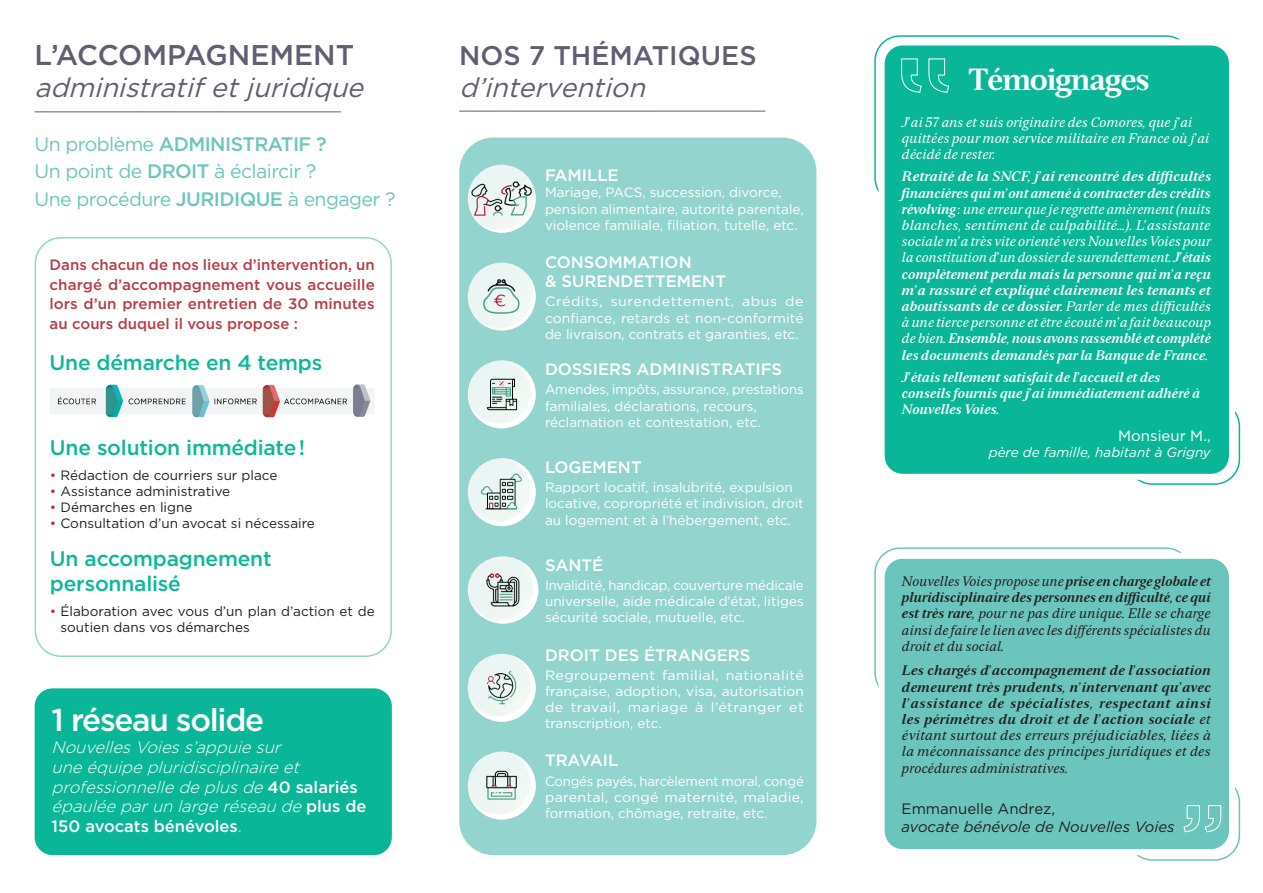
<style>
.page{position:relative;width:1263px;height:893px;background:#fff}
.page>*{position:absolute;margin:0;border:0;box-sizing:border-box;transform-origin:0 0}
.t1{font:500 31.5px "Gotham";letter-spacing:-.04em;color:#fff}
.t2{font:700 30px "Serif 12 Beta";letter-spacing:-.04em;color:#fff}
.t3{font:500 28.5px "Gotham";color:#635d71}
.t4{font:italic 27px "Gotham";color:#635d71}
.t5{font:500 27px "Gotham";color:#635d71}
.t6{font:500 21px/25.2px "Gotham";letter-spacing:-.01em;color:#0bb899}
.t7{font:19.5px "Gotham";letter-spacing:-.03em;color:#6cc6bd}
.t8{font:500 19.5px "Gotham";letter-spacing:-.03em;color:#6cc6bd}
.t9{font:italic 300 16.5px/19.8px "Gotham";color:#fff}
.t10{font:500 16.5px/19.8px "Gotham";color:#fff}
.t11{font:500 15px/19.5px "Gotham";color:#b93d45;text-align:justify}
.t12{font:italic 15px/18px "Gotham";color:#231f20}
.t13{font:15px "Gotham";color:#fff}
.t14{font:italic 700 13.5px/16.2px "Serif 12 Beta";color:#fff;text-align:justify;scale:1.04 1}
.t15{font:13.5px/16.2px "Gotham";color:#fff}
.t16{font:italic 700 13.5px/16.2px "Serif 12 Beta";letter-spacing:.02em;color:#231f20;text-align:justify;scale:1.04 1}
.t17{font:13.5px/16.2px "Gotham";color:#fff;text-align:justify;scale:1.05 1}
.t18{font:italic 13.5px/16.2px "Serif 12 Beta";color:#231f20;text-align:justify}
.t19{font:13.5px/16.2px "Gotham";color:#231f20}
.t20{font:italic 13.5px/16.2px "Serif 12 Beta";color:#fff}
.t21{font:italic 700 13.5px/16.2px "Serif 12 Beta";color:#fff}
.t22{font:italic 13.5px "Gotham";color:#fff}
.s1{font-weight:400}
.s2{font-weight:500}
.s3{color:#e01e2c}
.s4{font-weight:500;font-style:normal}
.s5{font-weight:700}
.s6{font-style:normal}
</style>
<div class="page">
<div style="left:874px;top:35px;width:318px;height:169px;border:2px solid #09b798;border-radius:25px"></div>
<div style="left:1127px;top:401px;width:113px;height:84px;border:2px solid #09b798;border-radius:25px"></div>
<div style="left:1127px;top:777px;width:113px;height:84px;border:2px solid #6bc5bd;border-radius:25px"></div>
<div style="left:874px;top:547px;width:318px;height:151px;border:2px solid #6bc5bd;border-radius:25px"></div>
<div style="left:882px;top:556px;width:350px;height:296px;background:#6bc5bd;border-radius:21px"></div>
<div style="left:879px;top:553px;width:356px;height:302px;border:6px solid #fff;border-radius:21px"></div>
<div style="left:35px;top:688px;width:357px;height:167px;background:#09b798;border-radius:18px"></div>
<div style="left:35px;top:237px;width:357px;height:420px;border:2px solid #94d4cf;border-radius:26px"></div>
<hr style="left:35px;top:111px;width:306px;height:1px;background:#615a6e">
<hr style="left:459px;top:111px;width:306px;height:1px;background:#615a6e">
<div style="left:459px;top:138px;width:357px;height:717px;background:#94d4cf;border-radius:34px"></div>
<img style="left:50px;top:384px;width:324px;height:34px">
<img style="left:468px;top:165px;width:68px;height:68px;border-radius:34px">
<img style="left:468px;top:263px;width:68px;height:68px;border-radius:34px">
<img style="left:468px;top:360px;width:67px;height:68px">
<img style="left:468px;top:458px;width:68px;height:68px;border-radius:34px">
<img style="left:468px;top:556px;width:70px;height:68px">
<img style="left:468px;top:654px;width:68px;height:68px;border-radius:34px">
<img style="left:468px;top:752px;width:68px;height:68px;border-radius:34px">
<div style="left:882px;top:42px;width:350px;height:435px;background:#09b798;border-radius:21px"></div>
<div style="left:879px;top:39px;width:356px;height:441px;border:6px solid #fff;border-radius:21px"></div>
<svg style="left:901px;top:58px;width:49px;height:35px"></svg>
<svg style="left:1183px;top:805px;width:38px;height:28px"></svg>
<p class="t3" style="left:35px;top:36px;width:321px">L’ACCOMPAGNEMENT</p>
<p class="t4" style="left:35px;top:71px;width:339px">administratifetjuridique</p>
<p class="t8" style="left:35px;top:131px;width:293px"><span class="s1">Un problème</span> ADMINISTRATIF ?</p>
<p class="t7" style="left:35px;top:159px;width:283px">Un point de <span class="s2">DROIT</span> à éclaircir ?</p>
<p class="t7" style="left:35px;top:186px;width:362px">Une procédure <span class="s2">JURIDIQUE</span> à engager ?</p>
<p class="t11" style="left:50px;top:255px;width:327px">Dans chacun de nos lieux d’intervention, un chargé d’accompagnement vous accueille lors d’un premier entretien de 30 minutes au cours duquel il vous propose :</p>
<p class="t6" style="left:50px;top:350px;width:274px">Une démarche en 4 temps</p>
<p class="t6" style="left:50px;top:434px;width:257px">Une solution immédiate !</p>
<p class="t19" style="left:50px;top:466px;width:229px"><span class="s3">•</span> Rédaction de courriers sur place</p>
<p class="t19" style="left:50px;top:482px;width:182px"><span class="s3">•</span> Assistance administrative</p>
<p class="t19" style="left:50px;top:499px;width:144px"><span class="s3">•</span> Démarches en ligne</p>
<p class="t19" style="left:50px;top:515px;width:266px"><span class="s3">•</span> Consultation d’un avocat si nécessaire</p>
<p class="t6" style="left:50px;top:546px;width:223px">Un accompagnement personnalisé</p>
<p class="t19" style="left:60px;top:603px;width:316px;text-indent:-11px"><span class="s3">•</span> Élaboration avec vous d’un plan d’action et de soutien dans vos démarches</p>
<p class="t1" style="left:52px;top:699px;width:214px">1 réseau solide</p>
<p class="t9" style="left:52px;top:737px;width:316px">NouvellesVoiess’appuiesur uneéquipepluridisciplinaireet professionnelledeplusde<span class="s4">4 0 s a l a r i é s </span>épauléeparun largeréseau de<span class="s4">p l u s d e<br>150 avocats bénévoles</span>.</p>
<p class="t5" style="left:459px;top:38px;width:299px">NOS 7 THÉMATIQUES</p>
<p class="t4" style="left:459px;top:70px;width:196px">d’intervention</p>
<p class="t10" style="left:545px;top:165px;width:75px">FAMILLE</p>
<p class="t15" style="left:545px;top:184px;width:238px">Mariage, PACS, succession, divorce,</p>
<p class="t15" style="left:545px;top:200px;width:260px">pension alimentaire, autorité parentale,</p>
<p class="t15" style="left:545px;top:217px;width:254px">violence familiale, filiation, tutelle, etc.</p>
<p class="t10" style="left:545px;top:252px;width:183px">CONSOMMATION<br>&amp; SURENDETTEMENT</p>
<p class="t17" style="left:545px;top:293px;width:248px">Crédits, surendettement, abus de confiance, retards et non-conformité de livraison, contrats et garanties, etc.</p>
<p class="t10" style="left:545px;top:359px;width:239px">DOSSIERS ADMINISTRATIFS</p>
<p class="t15" style="left:545px;top:381px;width:260px">Amendes, impôts, assurance, prestations familiales, déclarations, recours,</p>
<p class="t15" style="left:545px;top:414px;width:217px">réclamation et contestation, etc.</p>
<p class="t10" style="left:545px;top:457px;width:98px">LOGEMENT</p>
<p class="t15" style="left:545px;top:479px;width:249px">Rapport locatif, insalubrité, expulsion</p>
<p class="t15" style="left:545px;top:495px;width:260px">locative, copropriété et indivision, droit au logement et à l’hébergement, etc.</p>
<p class="t10" style="left:545px;top:555px;width:60px">SANTÉ</p>
<p class="t15" style="left:545px;top:577px;width:260px;text-align:justify">Invalidité, handicap, couverture médicale universelle, aide médicale d’état, litiges sécurité sociale, mutuelle, etc.</p>
<p class="t10" style="left:545px;top:645px;width:207px">DROIT DES ÉTRANGERS</p>
<p class="t17" style="left:545px;top:666px;width:248px">Regroupement familial, nationalité française, adoption, visa, autorisation de travail, mariage à l’étranger et transcription, etc.</p>
<p class="t10" style="left:545px;top:750px;width:75px">TRAVAIL</p>
<p class="t15" style="left:545px;top:772px;width:260px;text-align:justify">Congés payés, harcèlement moral, congé parental, congé maternité, maladie, formation, chômage, retraite, etc.</p>
<p class="t2" style="left:969px;top:62px;width:182px">Témoignages</p>
<p class="t20" style="left:902px;top:114px;width:309px">J’ai 57 ans et suis originaire des Comores, que j’ai quittées pour mon service militaire en France où j’ai décidé de rester.</p>
<p class="t14" style="left:902px;top:169px;width:299px">Retraité de la SNCF, j’ai rencontré des difficultés financières qui m’ont amené à contracter des crédits révolving : <span class="s1">une erreur que je regrette amèrement (nuits blanches, sentiment de culpabilité...). L’assistante sociale m’a très vite orienté vers Nouvelles Voies pour la constitution d’un dossier de surendettement.</span> J’étais complètement perdu mais la personne qui m’a reçu m’a rassuré et expliqué clairement les tenants et aboutissants de ce dossier. <span class="s1">Parler de mes difficultés à une tierce personne et être écouté m’a fait beaucoup de bien.</span> Ensemble, nous avons rassemblé et complété les documents demandés par la Banque de France.</p>
<p class="t21" style="left:902px;top:369px;width:300px">J’étais tellement satisfait de l’accueil et des conseils fournis que j’ai immédiatement adhéré à<br>Nouvelles Voies.</p>
<p class="t13" style="left:1118px;top:426px;width:94px">Monsieur M.,</p>
<p class="t22" style="left:989px;top:443px;width:223px">père de famille, habitant à Grigny</p>
<p class="t18" style="left:902px;top:573px;width:311px">Nouvelles Voies propose une <span class="s5">prise en charge globale et pluridisciplinaire des personnes en difficulté, ce qui est très rare,</span> pour ne pas dire unique. Elle se charge ainsi de faire le lien avec les différents spécialistes du droit et du social.</p>
<p class="t16" style="left:902px;top:663px;width:299px">Les chargés d’accompagnement de l’association demeurent très prudents, n’intervenant qu’avec l’assistance de spécialistes, respectant ainsi les périmètres du droit et de l’action sociale <span class="s1">et évitant surtout des erreurs préjudiciables, liées à la méconnaissance des principes juridiques et des procédures administratives.</span></p>
<p class="t12" style="left:902px;top:799px;width:275px"><span class="s6">Emmanuelle Andrez,<br></span>avocate bénévole de Nouvelles Voies</p>
</div>
